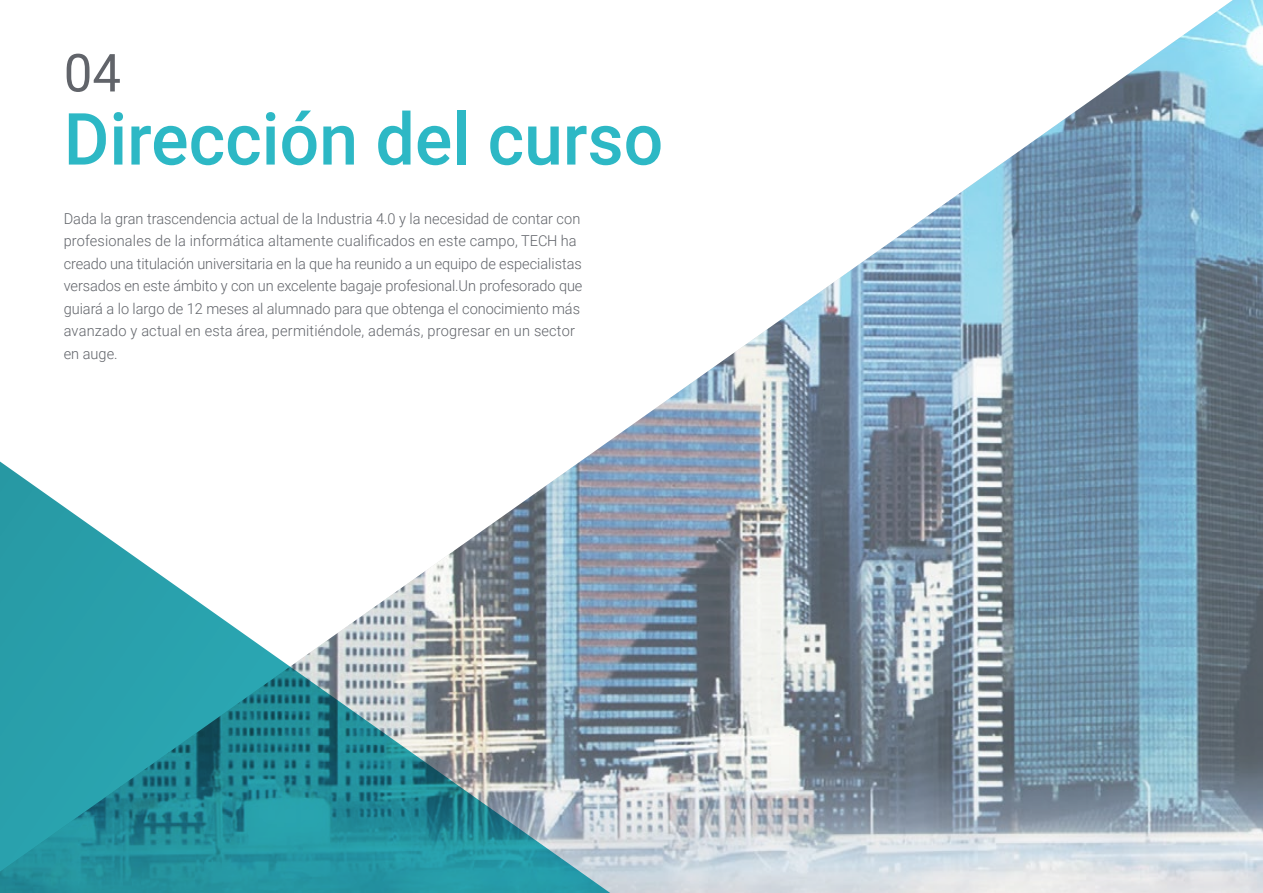
<style>
.page{position:relative;width:1263px;height:893px;background:#fff}
.page>*{position:absolute;margin:0;border:0;box-sizing:border-box;transform-origin:0 0}
.t1{font:500 72px "Roboto";color:#2db8c5}
.t2{font:52.5px "Roboto";color:#61646a}
.t3{font:300 15px/22.5px "Roboto";color:#61646a}
</style>
<div class="page">
<img style="left:602px;top:0;width:661px;height:893px">
<svg style="left:0;top:446px;width:640px;height:447px"></svg>
<h2 class="t2" style="left:64px;top:36px;width:59px">04</h2>
<h1 class="t1" style="left:64px;top:89px;width:601px">Dirección del curso</h1>
<p class="t3" style="left:64px;top:207px;width:520px">Dada la gran trascendencia actual de la Industria 4.0 y la necesidad de contar con profesionales de la informática altamente cualificados en este campo, TECH ha creado una titulación universitaria en la que ha reunido a un equipo de especialistas versados en este ámbito y con un excelente bagaje profesional.Un profesorado que guiará a lo largo de 12 meses al alumnado para que obtenga el conocimiento más avanzado y actual en esta área, permitiéndole, además, progresar en un sector en auge.</p>
</div>
